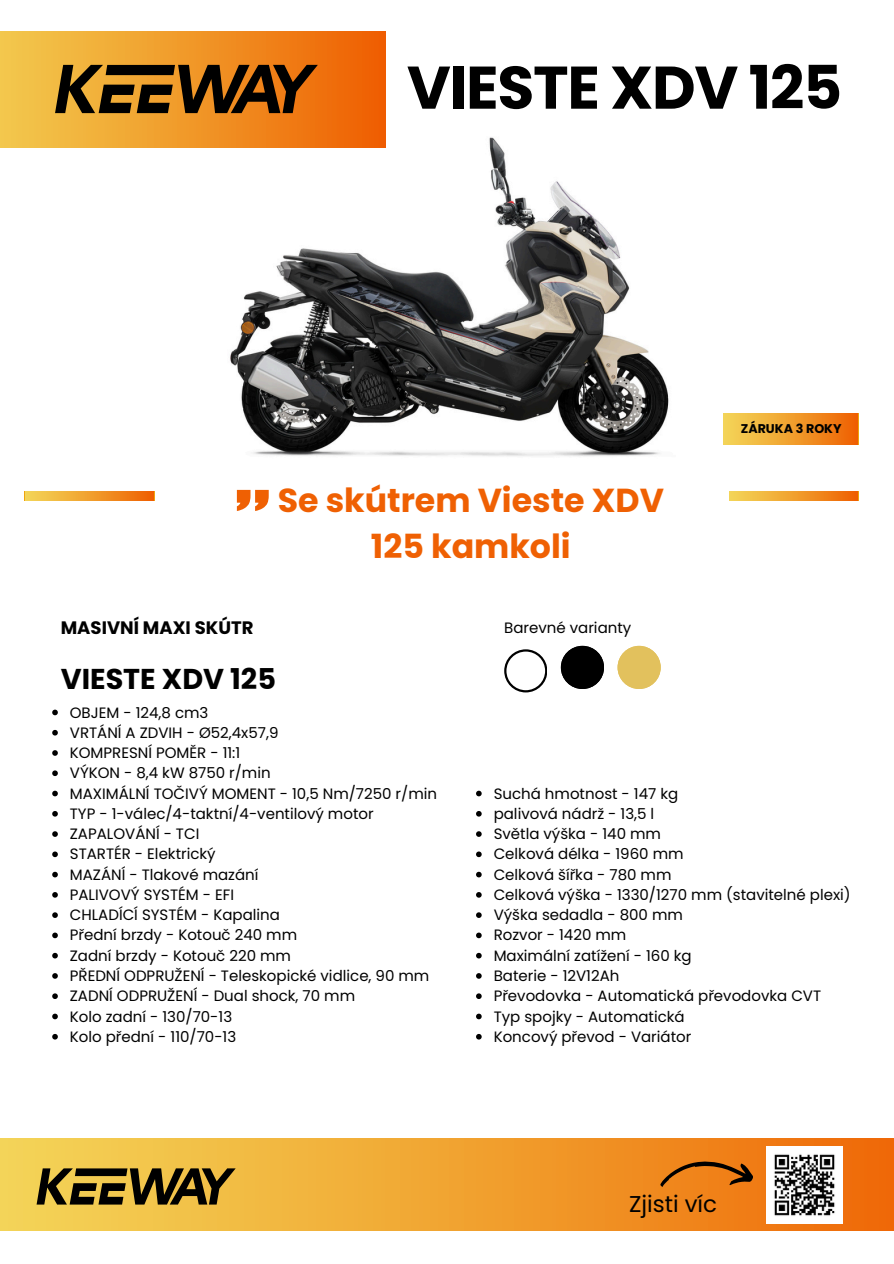
<style>
.page{position:relative;width:894px;height:1264px;background:#fff}
.page>*{position:absolute;margin:0;border:0;box-sizing:border-box;transform-origin:0 0}
.t1{font:700 60px "Poppins";letter-spacing:-.02em;color:#000}
.t2{font:700 33.15px/45.9px "Poppins";color:#ef6003;text-align:center}
.t3{font:700 28.65px "Poppins";color:#000}
.t4{font:22.8px "Poppins";color:#000}
.t5{font:700 18px "Poppins";color:#000}
.t6{font:15px "Poppins";color:#000}
.t7{font:700 12.6px "Poppins";color:#000}
</style>
<div class="page">
<svg style="left:25px;top:491px;width:129px;height:9px"></svg>
<div style="left:0;top:1138px;width:893px;height:92px;background:linear-gradient(to right,#f1d454,#f07314)"></div>
<img style="left:209px;top:137px;width:460px;height:319px">
<div style="left:0;top:31px;width:386px;height:116px;background:linear-gradient(to right,#f2cb4e,#ee6001)"></div>
<svg style="left:237px;top:490px;width:31px;height:21px"></svg>
<svg style="left:55px;top:65px;width:263px;height:48px;background:#6e4512"></svg>
<svg style="left:617px;top:646px;width:43px;height:42px"></svg>
<img style="left:766px;top:1146px;width:76px;height:76px">
<svg style="left:37px;top:1168px;width:198px;height:36px;background:#705c23"></svg>
<svg style="left:660px;top:1160px;width:93px;height:26px;background:#bb6613"></svg>
<svg style="left:52px;top:709px;width:6px;height:6px"></svg>
<svg style="left:52px;top:730px;width:6px;height:5px"></svg>
<svg style="left:52px;top:750px;width:6px;height:5px"></svg>
<svg style="left:52px;top:770px;width:6px;height:6px"></svg>
<svg style="left:52px;top:790px;width:6px;height:6px"></svg>
<svg style="left:52px;top:811px;width:6px;height:5px"></svg>
<svg style="left:52px;top:831px;width:6px;height:5px"></svg>
<svg style="left:52px;top:851px;width:6px;height:6px"></svg>
<svg style="left:52px;top:871px;width:6px;height:6px"></svg>
<svg style="left:52px;top:892px;width:6px;height:5px"></svg>
<svg style="left:52px;top:912px;width:6px;height:6px"></svg>
<svg style="left:52px;top:932px;width:6px;height:6px"></svg>
<svg style="left:52px;top:952px;width:6px;height:6px"></svg>
<svg style="left:52px;top:973px;width:6px;height:5px"></svg>
<svg style="left:52px;top:993px;width:6px;height:6px"></svg>
<svg style="left:52px;top:1013px;width:6px;height:6px"></svg>
<svg style="left:52px;top:1034px;width:6px;height:5px"></svg>
<div style="left:723px;top:414px;width:135px;height:30px;background:linear-gradient(to right,#f3d95a,#ef6202)"></div>
<svg style="left:729px;top:491px;width:129px;height:9px"></svg>
<svg style="left:476px;top:790px;width:5px;height:6px"></svg>
<svg style="left:476px;top:811px;width:5px;height:5px"></svg>
<svg style="left:476px;top:831px;width:5px;height:5px"></svg>
<svg style="left:476px;top:851px;width:5px;height:6px"></svg>
<svg style="left:476px;top:871px;width:5px;height:6px"></svg>
<svg style="left:476px;top:892px;width:5px;height:5px"></svg>
<svg style="left:476px;top:912px;width:5px;height:6px"></svg>
<svg style="left:476px;top:932px;width:5px;height:6px"></svg>
<svg style="left:476px;top:952px;width:5px;height:6px"></svg>
<svg style="left:476px;top:973px;width:5px;height:5px"></svg>
<svg style="left:476px;top:993px;width:5px;height:6px"></svg>
<svg style="left:476px;top:1013px;width:5px;height:6px"></svg>
<svg style="left:476px;top:1033px;width:5px;height:6px"></svg>
<svg style="left:560px;top:646px;width:44px;height:43px"></svg>
<svg style="left:560px;top:646px;width:43px;height:42px"></svg>
<svg style="left:504px;top:649px;width:43px;height:43px"></svg>
<p class="t1" style="left:407px;top:46px;width:436px">VIESTE XDV 125</p>
<p class="t5" style="left:61px;top:615px;width:194px">MASIVNÍ MAXI SKÚTR</p>
<h1 class="t2" style="left:278px;top:477px;width:387px">Se skútrem Vieste XDV<br>125 kamkoli</h1>
<p class="t6" style="left:504px;top:617px;width:129px">Barevné varianty</p>
<p class="t3" style="left:61px;top:659px;width:217px">VIESTE XDV 125</p>
<p class="t7" style="left:740px;top:419px;width:102px">ZÁRUKA 3 ROKY</p>
<h5 class="t6" style="left:70px;top:701px;width:140px">OBJEM - 124,8 cm3</h5>
<h2 class="t6" style="left:70px;top:722px;width:210px">VRTÁNÍ A ZDVIH - Ø52,4x57,9</h2>
<p class="t6" style="left:70px;top:742px;width:172px">KOMPRESNÍ POMĚR - 11:1</p>
<h5 class="t6" style="left:70px;top:762px;width:202px">VÝKON - 8,4 kW 8750 r/min</h5>
<p class="t6" style="left:70px;top:782px;width:368px">MAXIMÁLNÍ TOČIVÝ MOMENT - 10,5 Nm/7250 r/min</p>
<h3 class="t6" style="left:70px;top:803px;width:305px">TYP - 1-válec/4-taktní/4-ventilový motor</h3>
<p class="t6" style="left:70px;top:823px;width:131px">ZAPALOVÁNÍ - TCI</p>
<p class="t6" style="left:70px;top:843px;width:147px">STARTÉR - Elektrický</p>
<p class="t6" style="left:70px;top:863px;width:190px">MAZÁNÍ - Tlakové mazání</p>
<p class="t6" style="left:70px;top:884px;width:166px">PALIVOVÝ SYSTÉM - EFI</p>
<p class="t6" style="left:70px;top:904px;width:212px">CHLADÍCÍ SYSTÉM - Kapalina</p>
<p class="t6" style="left:70px;top:924px;width:229px">Přední brzdy - Kotouč 240 mm</p>
<p class="t6" style="left:70px;top:945px;width:223px">Zadní brzdy - Kotouč 220 mm</p>
<p class="t6" style="left:70px;top:965px;width:361px">PŘEDNÍ ODPRUŽENÍ - Teleskopické vidlice, 90 mm</p>
<p class="t6" style="left:70px;top:985px;width:287px">ZADNÍ ODPRUŽENÍ - Dual shock, 70 mm</p>
<p class="t6" style="left:70px;top:1005px;width:164px">Kolo zadní - 130/70-13</p>
<p class="t6" style="left:70px;top:1026px;width:168px">Kolo přední - 110/70-13</p>
<p class="t6" style="left:493px;top:782px;width:186px">Suchá hmotnost - 147 kg</p>
<p class="t6" style="left:493px;top:803px;width:162px">palivová nádrž - 13,5 l</p>
<p class="t6" style="left:493px;top:823px;width:169px">Světla výška - 140 mm</p>
<p class="t6" style="left:493px;top:843px;width:191px">Celková délka - 1960 mm</p>
<p class="t6" style="left:493px;top:863px;width:179px">Celková šířka - 780 mm</p>
<p class="t6" style="left:493px;top:884px;width:358px">Celková výška - 1330/1270 mm (stavitelné plexi)</p>
<p class="t6" style="left:493px;top:904px;width:191px">Výška sedadla - 800 mm</p>
<p class="t6" style="left:493px;top:924px;width:134px">Rozvor - 1420 mm</p>
<p class="t6" style="left:493px;top:945px;width:199px">Maximální zatížení - 160 kg</p>
<p class="t6" style="left:493px;top:965px;width:127px">Baterie - 12V12Ah</p>
<p class="t6" style="left:493px;top:985px;width:329px">Převodovka - Automatická převodovka CVT</p>
<p class="t6" style="left:493px;top:1005px;width:192px">Typ spojky - Automatická</p>
<p class="t6" style="left:493px;top:1026px;width:199px">Koncový převod - Variátor</p>
<p class="t4" style="left:629px;top:1187px;width:89px">Zjisti víc</p>
</div>
